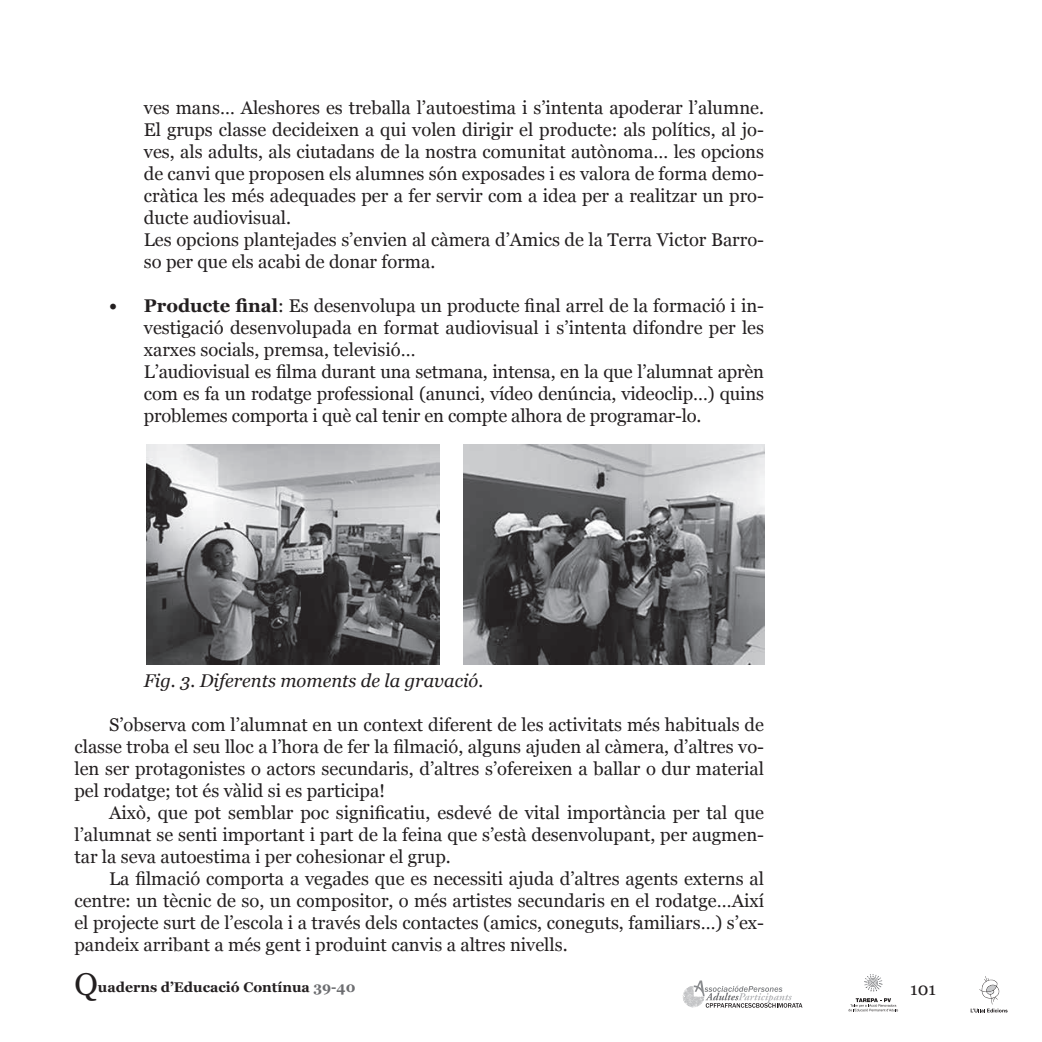
<style>
.page{position:relative;width:1042px;height:1042px;background:#fff}
.page>*{position:absolute;margin:0;border:0;box-sizing:border-box;transform-origin:0 0}
.t1{font:31.5px "Georgia";color:#231f20}
.t2{font:18.38px/22.1px "Georgia";color:#231f20;text-align:justify}
.t3{font:italic 18.38px "Georgia";color:#231f20}
.t4{font:17.5px "Georgia";color:#231f20}
.t5{font:700 14px "Georgia";color:#231f20}
.s1{font-weight:700}
.s2{color:#6c6d70}
</style>
<div class="page">
<svg style="left:864px;top:974px;width:19px;height:18px"></svg>
<svg style="left:848px;top:998px;width:50px;height:13px"></svg>
<svg style="left:970px;top:976px;width:37px;height:36px"></svg>
<svg style="left:683px;top:980px;width:119px;height:27px"></svg>
<img style="left:146px;top:444px;width:293px;height:220px">
<img style="left:464px;top:444px;width:300px;height:220px">
<p class="t2" style="left:144px;top:96px;width:622px;text-align:left">ves mans… Aleshores es treballa l’autoestima i s’intenta apoderar l’alumne.<br>El grups classe decideixen a qui volen dirigir el producte: als polítics, al jo&shy;ves, als adults, als ciutadans de la nostra comunitat autònoma… les opcions de canvi que proposen els alumnes són exposades i es valora de forma demo&shy;cràtica les més adequades per a fer servir com a idea per a realitzar un pro&shy;ducte audiovisual.<br>Les opcions plantejades s’envien al càmera d’Amics de la Terra Victor Barro&shy;so per que els acabi de donar forma.</p>
<p class="t2" style="left:144px;top:294px;width:622px;text-align:left;text-indent:-35px"><span class="s1">• Producte final</span>: Es desenvolupa un producte final arrel de la formació i in&shy;vestigació desenvolupada en format audiovisual i s’intenta difondre per les xarxes socials, premsa, televisió…<br>L’audiovisual es filma durant una setmana, intensa, en la que l’alumnat aprèn com es fa un rodatge professional (anunci, vídeo denúncia, videoclip…) quins problemes comporta i què cal tenir en compte alhora de programar-lo.</p>
<p class="t3" style="left:144px;top:667px;width:341px">Fig. 3. Diferents moments de la gravació.</p>
<p class="t2" style="left:74px;top:712px;width:691px;text-indent:35px">S’observa com l’alumnat en un context diferent de les activitats més habituals de classe troba el seu lloc a l’hora de fer la filmació, alguns ajuden al càmera, d’altres vo&shy;len ser protagonistes o actors secundaris, d’altres s’ofereixen a ballar o dur material pel rodatge; tot és vàlid si es participa!</p>
<p class="t2" style="left:74px;top:800px;width:691px;text-indent:35px">Això, que pot semblar poc significatiu, esdevé de vital importància per tal que l’alumnat se senti important i part de la feina que s’està desenvolupant, per augmen&shy;tar la seva autoestima i per cohesionar el grup.</p>
<p class="t2" style="left:74px;top:866px;width:691px;text-indent:35px">La filmació comporta a vegades que es necessiti ajuda d’altres agents externs al centre: un tècnic de so, un compositor, o més artistes secundaris en el rodatge…Així el projecte surt de l’escola i a través dels contactes (amics, coneguts, familiars…) s’ex&shy;pandeix arribant a més gent i produint canvis a altres nivells.</p>
<h1 class="t1" style="left:74px;top:961px;width:25px">Q</h1>
<p class="t5" style="left:98px;top:976px;width:259px">uaderns d’Educació Contínua <span class="s2">39-40</span></p>
<p class="t4" style="left:910px;top:975px;width:27px">101</p>
</div>
